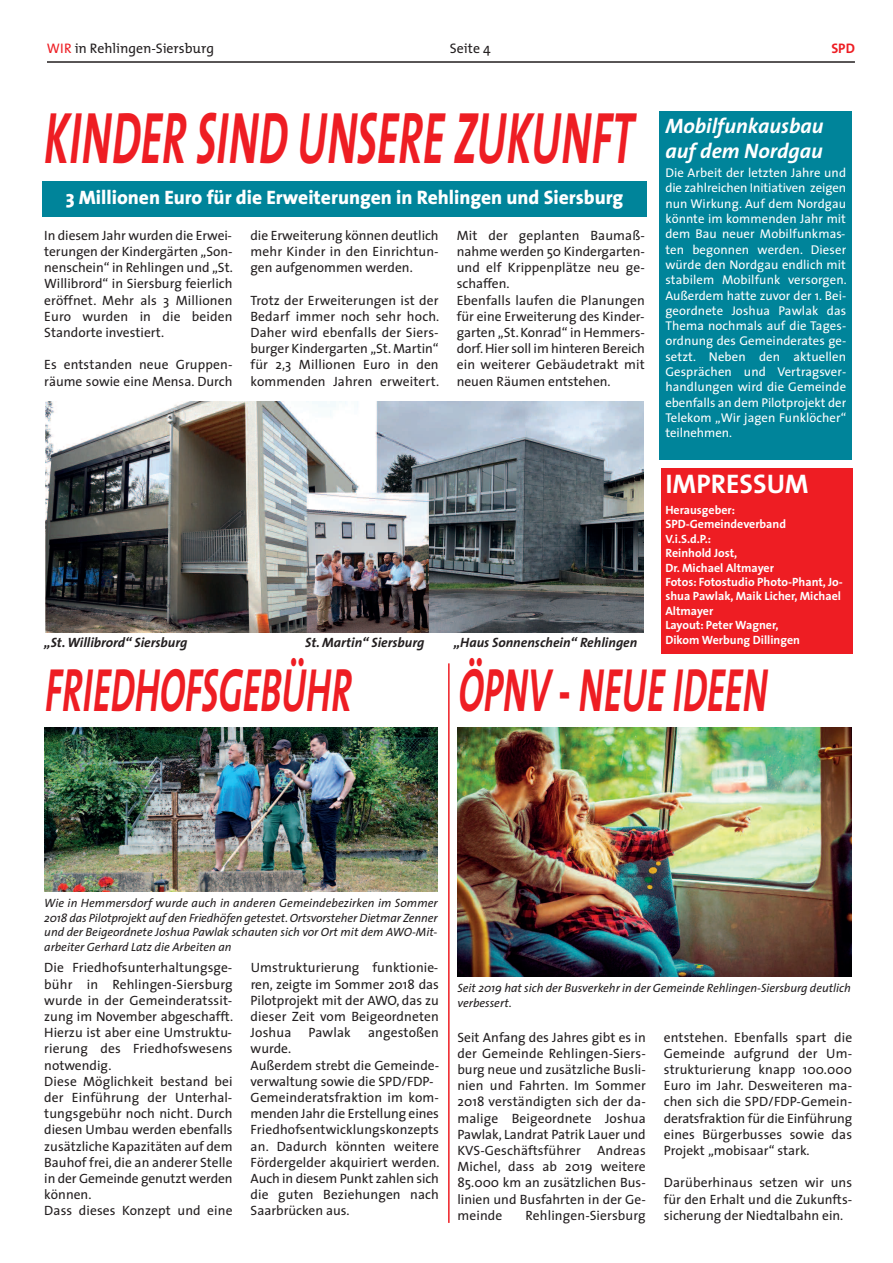
<style>
.page{position:relative;width:893px;height:1263px;background:#fff}
.page>*{position:absolute;margin:0;border:0;box-sizing:border-box;transform-origin:0 0}
.t1{font:italic 700 73.5px "The Sans";color:#ee1d23;scale:.6 1}
.t2{font:italic 700 61.5px "The Sans";color:#ee1d23;scale:.6 1}
.t3{font:700 27px "The Sans";color:#fff}
.t4{font:italic 700 21px/25.2px "The Sans";color:#fff}
.t5{font:800 19.5px "The Sans";color:#fff}
.t6{font:13.8px "The Mix";color:#231f20}
.t7{font:700 13.8px "The Sans";color:#ee1d23}
.t8{font:13.5px/16.2px "The Sans";color:#231f20;text-align:justify}
.t9{font:italic 700 13.5px "The Sans";color:#231f20}
.t10{font:12.75px/15.3px "The Sans";color:#fff;text-align:justify}
.t11{font:italic 12px/14.4px "The Sans";color:#231f20;text-align:justify}
.t12{font:700 12px/14.4px "The Sans";color:#fff}
.s1{color:#ee1d23}
</style>
<div class="page">
<hr style="left:47px;top:61px;width:808px;height:2px;background:#231f20">
<div style="left:659px;top:111px;width:193px;height:348px;background:#00849a"></div>
<div style="left:43px;top:182px;width:604px;height:35px;background:#00849a"></div>
<img style="left:45px;top:402px;width:599px;height:231px">
<img style="left:44px;top:728px;width:394px;height:164px">
<img style="left:457px;top:728px;width:394px;height:249px">
<div style="left:661px;top:468px;width:191px;height:185px;background:#ee1d23"></div>
<hr style="left:448px;top:663px;width:2px;height:560px;background:#ee1d23">
<p class="t6" style="left:47px;top:44px;width:169px"><span class="s1">WIR</span> in Rehlingen-Siersburg</p>
<p class="t6" style="left:450px;top:44px;width:42px">Seite 4</p>
<p class="t7" style="left:831px;top:43px;width:25px">SPD</p>
<h1 class="t1" style="left:44px;top:109px;width:984px">KINDER SIND UNSERE ZUKUNFT</h1>
<h3 class="t5" style="left:66px;top:190px;width:559px">3 Millionen Euro für die Erweiterungen in Rehlingen und Siersburg</h3>
<p class="t8" style="left:44px;top:228px;width:190px">In diesem Jahr wurden die Erwei&shy;terungen der Kindergärten „Son&shy;nenschein“ in Rehlingen und „St.<br>Willibrord“ in Siersburg feierlich eröffnet. Mehr als 3 Millionen Euro wurden in die beiden Standorte investiert.</p>
<p class="t8" style="left:44px;top:358px;width:190px">Es entstanden neue Gruppen&shy;räume sowie eine Mensa. Durch</p>
<p class="t8" style="left:457px;top:228px;width:190px;text-align:left">Mit der geplanten Baumaß&shy;nahme werden 50 Kindergarten&shy;und elf Krippenplätze neu ge&shy;schaffen.<br>Ebenfalls laufen die Planungen für eine Erweiterung des Kinder&shy;garten „St.Konrad“ in Hemmers&shy;dorf.Hier soll im hinteren Bereich ein weiterer Gebäudetrakt mit neuen Räumen entstehen.</p>
<p class="t8" style="left:250px;top:228px;width:190px">die Erweiterung können deutlich mehr Kinder in den Einrichtun&shy;gen aufgenommen werden.</p>
<p class="t8" style="left:250px;top:293px;width:190px">Trotz der Erweiterungen ist der Bedarf immer noch sehr hoch.<br>Daher wird ebenfalls der Siers&shy;burger Kindergarten „St.Martin“ für 2,3 Millionen Euro in den kommenden Jahren erweitert.</p>
<p class="t9" style="left:44px;top:637px;width:145px">„St.Willibrord“ Siersburg</p>
<p class="t9" style="left:305px;top:637px;width:121px">St. Martin“ Siersburg</p>
<p class="t9" style="left:454px;top:637px;width:185px">„Haus Sonnenschein“ Rehlingen</p>
<h3 class="t4" style="left:665px;top:115px;width:160px">Mobilfunkausbau auf dem Nordgau</h3>
<p class="t10" style="left:665px;top:166px;width:183px">Die Arbeit der letzten Jahre und die zahlreichen Initiativen zeigen nun Wirkung. Auf dem Nordgau könnte im kommenden Jahr mit dem Bau neuer Mobilfunkmas&shy;ten begonnen werden. Dieser würde den Nordgau endlich mit stabilem Mobilfunk versorgen.<br>Außerdem hatte zuvor der 1. Bei&shy;geordnete Joshua Pawlak das Thema nochmals auf die Tages&shy;ordnung des Gemeinderates ge&shy;setzt. Neben den aktuellen Gesprächen und Vertragsver&shy;handlungen wird die Gemeinde ebenfalls an dem Pilotprojekt der Telekom „Wir jagen Funklöcher“ teilnehmen.</p>
<h3 class="t3" style="left:665px;top:473px;width:145px">IMPRESSUM</h3>
<p class="t12" style="left:665px;top:504px;width:179px">Herausgeber:<br>SPD-Gemeindeverband<br>V.i.S.d.P.:<br>Reinhold Jost,<br>Dr. Michael Altmayer<br>Fotos: Fotostudio Photo-Phant, Jo&shy;shua Pawlak, Maik Licher, Michael<br>Altmayer<br>Layout: Peter Wagner,<br>Dikom Werbung Dillingen</p>
<h2 class="t2" style="left:45px;top:666px;width:513px">FRIEDHOFSGEBÜHR</h2>
<h2 class="t2" style="left:458px;top:666px;width:517px">ÖPNV - NEUE IDEEN</h2>
<p class="t11" style="left:44px;top:897px;width:395px">Wie in Hemmersdorf wurde auch in anderen Gemeindebezirken im Sommer 2018 das Pilotprojekt auf den Friedhöfen getestet.Ortsvorsteher Dietmar Zenner und der Beigeordnete Joshua Pawlak schauten sich vor Ort mit dem AWO-Mit&shy;arbeiter Gerhard Latz die Arbeiten an</p>
<p class="t8" style="left:44px;top:961px;width:190px;text-align:left">Die Friedhofsunterhaltungsge&shy;bühr in Rehlingen-Siersburg wurde in der Gemeinderatssit&shy;zung im November abgeschafft.<br>Hierzu ist aber eine Umstruktu&shy;rierung des Friedhofswesens notwendig.<br>Diese Möglichkeit bestand bei der Einführung der Unterhal&shy;tungsgebühr noch nicht. Durch diesen Umbau werden ebenfalls zusätzliche Kapazitäten auf dem<br>Bauhof frei, die an anderer Stelle in der Gemeinde genutzt werden können.<br>Dass dieses Konzept und eine</p>
<p class="t8" style="left:251px;top:961px;width:190px">Umstrukturierung funktionie&shy;ren, zeigte im Sommer 2018 das Pilotprojekt mit der AWO, das zu dieser Zeit vom Beigeordneten Joshua</p>
<p class="t11" style="left:457px;top:982px;width:395px">Seit 2019 hat sich der Busverkehr in der Gemeinde Rehlingen-Siersburg deutlich verbessert.</p>
<p class="t8" style="left:309px;top:1026px;width:44px">Pawlak</p>
<p class="t8" style="left:368px;top:1026px;width:72px">angestoßen</p>
<p class="t8" style="left:251px;top:1042px;width:190px;text-align:left">wurde.<br>Außerdem strebt die Gemeinde&shy;verwaltung sowie die SPD/FDP-<br>Gemeinderatsfraktion im kom&shy;menden Jahr die Erstellung eines<br>Friedhofsentwicklungskonzepts an. Dadurch könnten weitere<br>Fördergelder akquiriert werden.<br>Auch in diesem Punkt zahlen sich die guten Beziehungen nach<br>Saarbrücken aus.</p>
<p class="t8" style="left:457px;top:1030px;width:190px">Seit Anfang des Jahres gibt es in der Gemeinde Rehlingen-Siers&shy;burg neue und zusätzliche Busli&shy;nien und Fahrten. Im Sommer 2018 verständigten sich der da&shy;malige Beigeordnete Joshua Pawlak, Landrat Patrik Lauer und KVS-Geschäftsführer Andreas Michel, dass ab 2019 weitere 85.000 km an zusätzlichen Bus&shy;linien und Busfahrten in der Ge&shy;meinde</p>
<p class="t8" style="left:664px;top:1030px;width:190px">entstehen. Ebenfalls spart die Gemeinde aufgrund der Um&shy;strukturierung knapp 100.000<br>Euro im Jahr. Desweiteren ma&shy;chen sich die SPD/FDP-Gemein&shy;deratsfraktion für die Einführung eines Bürgerbusses sowie das Projekt „mobisaar“ stark.</p>
<p class="t8" style="left:664px;top:1176px;width:190px">Darüberhinaus setzen wir uns für den Erhalt und die Zukunfts&shy;sicherung der Niedtalbahn ein.</p>
<p class="t8" style="left:526px;top:1208px;width:122px">Rehlingen-Siersburg</p>
</div>
